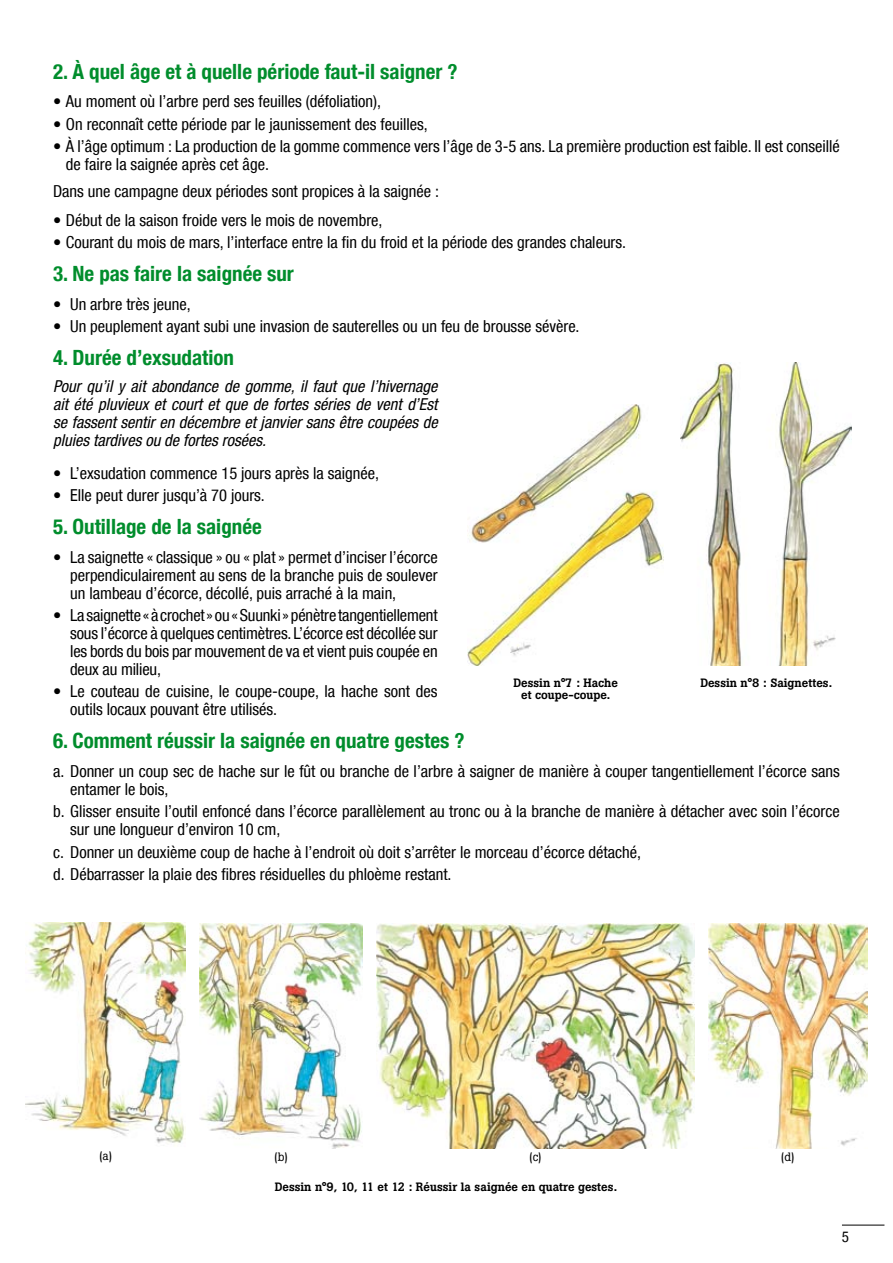
<style>
.page{position:relative;width:893px;height:1263px;background:#fff}
.page>*{position:absolute;margin:0;border:0;box-sizing:border-box;transform-origin:0 0}
.t1{font:700 condensed 21px "Helvetica Neue LT Com";color:#008d2c}
.t2{font:condensed 16.5px/18px "Helvetica Neue LT Com";color:#000}
.t3{font:italic condensed 16.5px/18px "Helvetica Neue LT Com";letter-spacing:-.02em;color:#000;text-align:justify}
.t4{font:condensed 15px "Helvetica Neue LT Com";color:#000}
.t5{font:500 12px/12px "Boton";color:#000;text-align:center}
.t6{font:12px "Boton";color:#000}
</style>
<div class="page">
<img style="left:26px;top:923px;width:160px;height:220px">
<img style="left:199px;top:924px;width:164px;height:225px">
<img style="left:376px;top:924px;width:319px;height:225px">
<img style="left:708px;top:924px;width:159px;height:225px">
<img style="left:467px;top:405px;width:197px;height:261px">
<img style="left:681px;top:363px;width:171px;height:303px">
<hr style="left:842px;top:1225px;width:42px;height:1px;background:#000">
<p class="t1" style="left:53px;top:59px;width:406px">2. À quel âge et à quelle période faut-il saigner ?</p>
<p class="t2" style="left:53px;top:92px;width:330px">• Au moment où l’arbre perd ses feuilles (défoliation),</p>
<p class="t2" style="left:53px;top:115px;width:376px">• On reconnaît cette période par le jaunissement des feuilles,</p>
<p class="t2" style="left:66px;top:137px;width:775px;text-indent:-13px">• À l’âge optimum : La production de la gomme commence vers l’âge de 3-5 ans. La première production est faible. Il est conseillé de faire la saignée après cet âge.</p>
<p class="t2" style="left:53px;top:182px;width:387px">Dans une campagne deux périodes sont propices à la saignée :</p>
<p class="t2" style="left:53px;top:211px;width:331px">• Début de la saison froide vers le mois de novembre,</p>
<p class="t2" style="left:53px;top:233px;width:575px">• Courant du mois de mars, l’interface entre la fin du froid et la période des grandes chaleurs.</p>
<p class="t1" style="left:53px;top:261px;width:242px">3. Ne pas faire la saignée sur</p>
<p class="t2" style="left:53px;top:295px;width:139px">• Un arbre très jeune,</p>
<p class="t2" style="left:53px;top:317px;width:528px">• Un peuplement ayant subi une invasion de sauterelles ou un feu de brousse sévère.</p>
<p class="t1" style="left:53px;top:345px;width:182px">4. Durée d’exsudation</p>
<p class="t3" style="left:53px;top:377px;width:388px">Pour qu’il y ait abondance de gomme, il faut que l’hivernage ait été pluvieux et court et que de fortes séries de vent d’Est se fassent sentir en décembre et janvier sans être coupées de pluies tardives ou de fortes rosées.</p>
<p class="t2" style="left:53px;top:464px;width:327px">• L’exsudation commence 15 jours après la saignée,</p>
<p class="t2" style="left:53px;top:486px;width:213px">• Elle peut durer jusqu’à 70 jours.</p>
<p class="t1" style="left:53px;top:514px;width:210px">5. Outillage de la saignée</p>
<p class="t2" style="left:70px;top:548px;width:369px;text-align:justify;text-indent:-17px">• La saignette « classique » ou « plat » permet d’inciser l’écorce perpendiculairement au sens de la branche puis de soulever un lambeau d’écorce, décollé, puis arraché à la main,</p>
<p class="t2" style="left:70px;top:606px;width:369px;text-align:justify;text-indent:-17px">• La saignette « à crochet » ou « Suunki » pénètre tangentiellement sous l’écorce à quelques centimètres. L’écorce est décollée sur les bords du bois par mouvement de va et vient puis coupée en deux au milieu,</p>
<p class="t2" style="left:70px;top:682px;width:369px;text-indent:-17px">• Le couteau de cuisine, le coupe-coupe, la hache sont des outils locaux pouvant être utilisés.</p>
<p class="t1" style="left:53px;top:728px;width:413px">6. Comment réussir la saignée en quatre gestes ?</p>
<p class="t2" style="left:70px;top:762px;width:771px;text-indent:-17px">a. Donner un coup sec de hache sur le fût ou branche de l’arbre à saigner de manière à couper tangentiellement l’écorce sans entamer le bois,</p>
<p class="t2" style="left:70px;top:802px;width:771px;text-indent:-17px">b. Glisser ensuite l’outil enfoncé dans l’écorce parallèlement au tronc ou à la branche de manière à détacher avec soin l’écorce sur une longueur d’environ 10 cm,</p>
<p class="t2" style="left:53px;top:840px;width:589px;line-height:22.2px">c. Donner un deuxième coup de hache à l’endroit où doit s’arrêter le morceau d’écorce détaché, d. Débarrasser la plaie des fibres résiduelles du phloème restant.</p>
<p class="t5" style="left:513px;top:677px;width:106px">Dessin n°7 : Hache et coupe-coupe.</p>
<p class="t5" style="left:700px;top:677px;width:134px">Dessin n°8 : Saignettes.</p>
<p class="t6" style="left:99px;top:1149px;width:15px">(a)</p>
<p class="t6" style="left:274px;top:1150px;width:15px">(b)</p>
<p class="t6" style="left:529px;top:1150px;width:14px">(c)</p>
<p class="t6" style="left:781px;top:1150px;width:15px">(d)</p>
<p class="t5" style="left:275px;top:1181px;width:344px">Dessin n°9, 10, 11 et 12 : Réussir la saignée en quatre gestes.</p>
<p class="t4" style="left:842px;top:1228px;width:9px">5</p>
</div>
